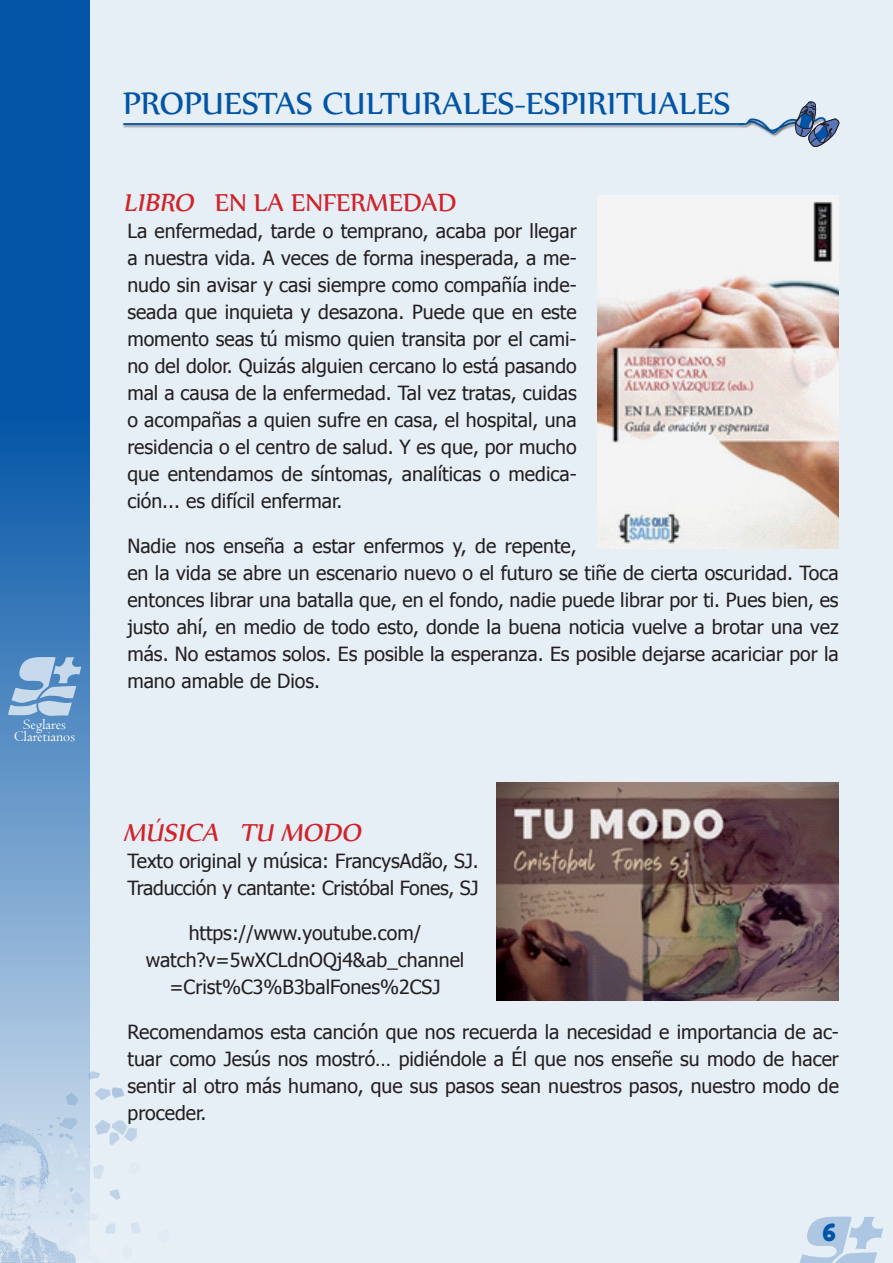
<style>
.page{position:relative;width:893px;height:1263px;background:#e6eef6}
.page>*{position:absolute;margin:0;border:0;box-sizing:border-box;transform-origin:0 0}
.t1{font:37.5px "Nyala";color:#0154a6}
.t2{font:30px "Nyala";color:#d1232a}
.t3{font:italic 30px "Nyala";color:#d1232a}
.t4{font:24px "Fredoka One";color:#0154a6}
.t5{font:19.5px/27px "Tahoma";color:#231f20;text-align:justify}
.t6{font:15px/12px "Centaur";color:#fff;text-align:center}
.s1{font-style:italic}
</style>
<div class="page">
<svg style="left:0;top:0;width:90px;height:1060px;background:#3577b8"></svg>
<img style="left:0;top:1060px;width:140px;height:203px">
<svg style="left:8px;top:657px;width:73px;height:59px;background:#91b4d7"></svg>
<svg style="left:123px;top:101px;width:716px;height:46px"></svg>
<svg style="left:799px;top:1216px;width:84px;height:47px"></svg>
<img style="left:597px;top:196px;width:242px;height:353px">
<img style="left:497px;top:783px;width:342px;height:217px">
<p class="t6" style="left:14px;top:718px;width:63px">Seglares<br>Claretianos</p>
<h1 class="t1" style="left:123px;top:81px;width:609px">PROPUESTAS CULTURALES-ESPIRITUALES</h1>
<h2 class="t2" style="left:123px;top:184px;width:335px"><span class="s1">LIBRO</span> EN LA ENFERMEDAD</h2>
<p class="t5" style="left:127px;top:217px;width:451px">La enfermedad, tarde o temprano, acaba por llegar a nuestra vida. A veces de forma inesperada, a me&shy;nudo sin avisar y casi siempre como compañía inde&shy;seada que inquieta y desazona. Puede que en este momento seas tú mismo quien transita por el cami&shy;no del dolor. Quizás alguien cercano lo está pasando mal a causa de la enfermedad. Tal vez tratas, cuidas o acompañas a quien sufre en casa, el hospital, una residencia o el centro de salud. Y es que, por mucho que entendamos de síntomas, analíticas o medica&shy;ción... es difícil enfermar.</p>
<p class="t5" style="left:127px;top:532px;width:713px;text-align:left">Nadie nos enseña a estar enfermos y, de repente,<br>en la vida se abre un escenario nuevo o el futuro se tiñe de cierta oscuridad. Toca entonces librar una batalla que, en el fondo, nadie puede librar por ti. Pues bien, es justo ahí, en medio de todo esto, donde la buena noticia vuelve a brotar una vez más. No estamos solos. Es posible la esperanza. Es posible dejarse acariciar por la mano amable de Dios.</p>
<h2 class="t3" style="left:123px;top:814px;width:245px">MÚSICA TU MODO</h2>
<p class="t5" style="left:128px;top:847px;width:353px">Texto original y música: FrancysAdão, SJ.<br>Traducción y cantante: Cristóbal Fones, SJ</p>
<p class="t5" style="left:146px;top:919px;width:320px;text-align:center">https://www.youtube.com/ watch?v=5wXCLdnOQj4&amp;ab_channel =Crist%C3%B3balFones%2CSJ</p>
<p class="t5" style="left:128px;top:1018px;width:713px">Recomendamos esta canción que nos recuerda la necesidad e importancia de ac&shy;tuar como Jesús nos mostró… pidiéndole a Él que nos enseñe su modo de hacer sentir al otro más humano, que sus pasos sean nuestros pasos, nuestro modo de proceder.</p>
<p class="t4" style="left:822px;top:1217px;width:15px">6</p>
</div>
